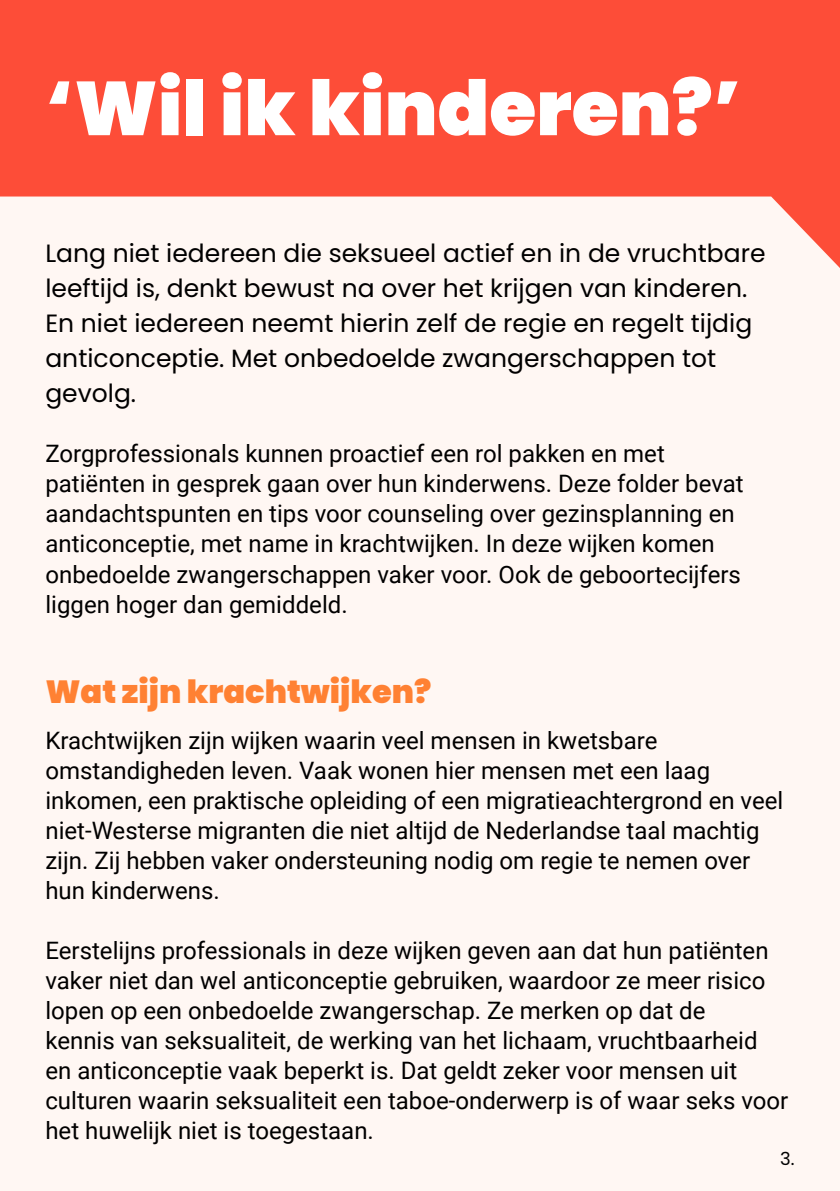
<style>
.page{position:relative;width:840px;height:1191px;background:#fff}
.page>*{position:absolute;margin:0;border:0;box-sizing:border-box;transform-origin:0 0}
.t1{font:900 76px "Poppins";color:#fff}
.t2{font:900 32px "Poppins";color:#ff8133}
.t3{font:25px/35px "Poppins";color:#000}
.t4{font:24px/30px "Roboto";color:#000}
.t5{font:18px "Poppins";color:#000}
</style>
<div class="page">
<div style="left:0;top:0;width:839px;height:1191px;background:#fff7f3"></div>
<svg style="left:0;top:0;width:839px;height:267px;fill:#fd4d38"></svg>
<h1 class="t1" style="left:45px;top:64px;width:697px">‘Wil ik kinderen?’</h1>
<p class="t3" style="left:45px;top:236px;width:721px">Lang niet iedereen die seksueel actief en in de vruchtbare leeftijd is, denkt bewust na over het krijgen van kinderen.<br>En niet iedereen neemt hierin zelf de regie en regelt tijdig anticonceptie. Met onbedoelde zwangerschappen tot gevolg.</p>
<p class="t4" style="left:45px;top:438px;width:699px">Zorgprofessionals kunnen proactief een rol pakken en met patiënten in gesprek gaan over hun kinderwens. Deze folder bevat aandachtspunten en tips voor counseling over gezinsplanning en anticonceptie, met name in krachtwijken. In deze wijken komen onbedoelde zwangerschappen vaker voor. Ook de geboortecijfers liggen hoger dan gemiddeld.</p>
<h2 class="t2" style="left:45px;top:673px;width:387px">Wat zijn krachtwijken?</h2>
<p class="t4" style="left:45px;top:724px;width:739px">Krachtwijken zijn wijken waarin veel mensen in kwetsbare omstandigheden leven. Vaak wonen hier mensen met een laag inkomen, een praktische opleiding of een migratieachtergrond en veel niet-Westerse migranten die niet altijd de Nederlandse taal machtig zijn. Zij hebben vaker ondersteuning nodig om regie te nemen over hun kinderwens.</p>
<p class="t4" style="left:45px;top:934px;width:744px">Eerstelijns professionals in deze wijken geven aan dat hun patiënten vaker niet dan wel anticonceptie gebruiken, waardoor ze meer risico lopen op een onbedoelde zwangerschap. Ze merken op dat de<br>kennis van seksualiteit, de werking van het lichaam, vruchtbaarheid en anticonceptie vaak beperkt is. Dat geldt zeker voor mensen uit culturen waarin seksualiteit een taboe-onderwerp is of waar seks voor het huwelijk niet is toegestaan.</p>
<p class="t5" style="left:779px;top:1147px;width:16px">3.</p>
</div>
